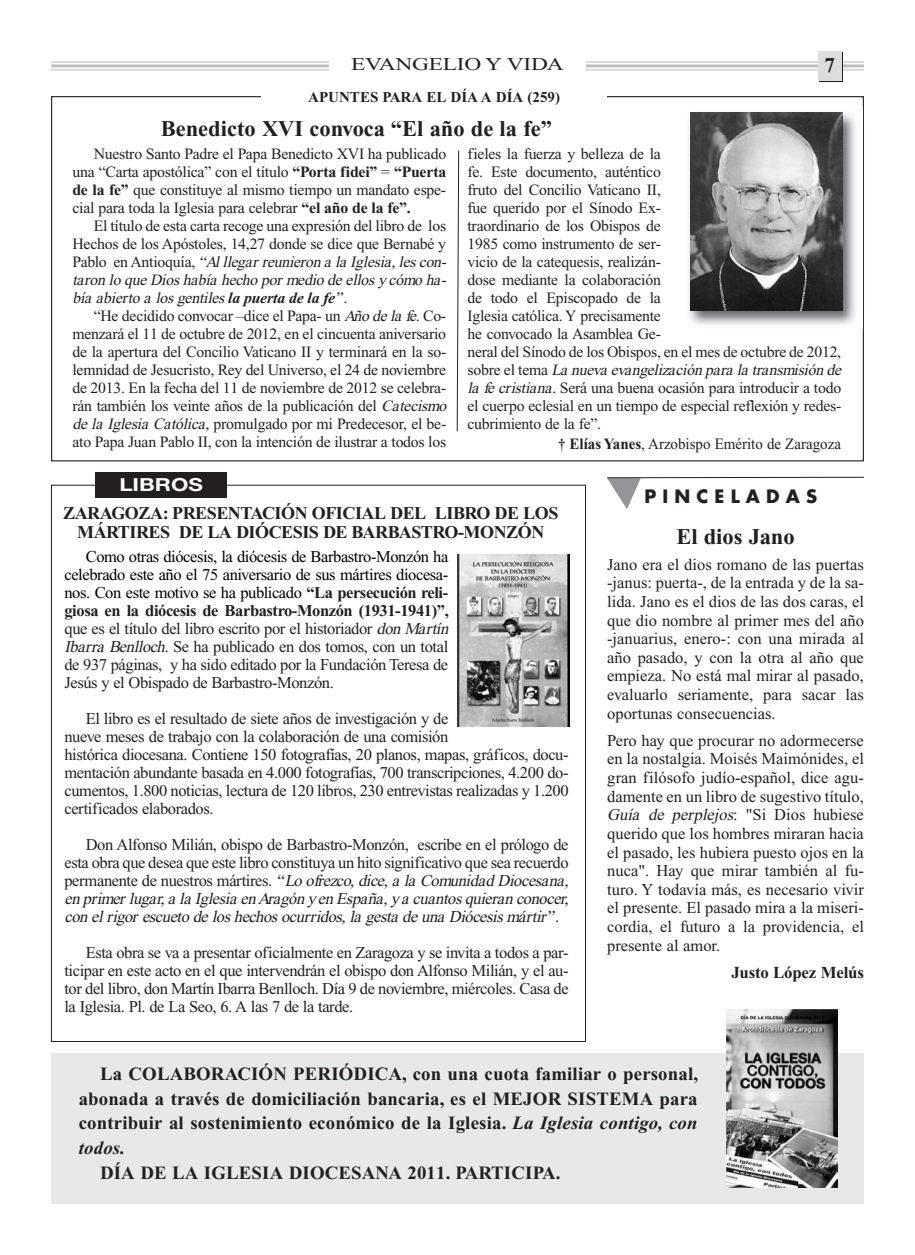
<style>
.page{position:relative;width:915px;height:1255px;background:#fff}
.page>*{position:absolute;margin:0;border:0;box-sizing:border-box;transform-origin:0 0}
.t1{font:700 22.5px "Times New Roman";color:#231f20}
.t2{font:700 21px "Times New Roman";color:#231f20}
.t3{font:700 18.75px "Times New Roman";letter-spacing:.01em;color:#231f20}
.t4{font:italic 700 18.75px "Times New Roman";letter-spacing:.01em;color:#231f20}
.t5{font:700 18px/19.5px "Times New Roman";letter-spacing:-.025em;color:#231f20;text-align:center}
.t6{font:18px "Times New Roman";letter-spacing:-.01em;color:#231f20;scale:1.3 1}
.t7{font:700 18px "Futura";letter-spacing:.345em;color:#231f20}
.t8{font:700 18px "Helvetica Neue";color:#fcfcfc;scale:1.24 1}
.t9{font:700 16.8px "Times New Roman";letter-spacing:-.01em;color:#231f20}
.t10{font:16.5px/18.6px "Times New Roman";letter-spacing:-.025em;color:#231f20;text-align:justify}
.t11{font:italic 16.5px/18px "Times New Roman";letter-spacing:-.025em;color:#231f20}
.t12{font:15.75px/18px "Times New Roman";letter-spacing:-.015em;color:#231f20}
.t13{font:italic 15.75px "Times New Roman";letter-spacing:-.015em;color:#231f20}
.t14{font:15.75px "Times New Roman";letter-spacing:-.015em;color:#231f20;scale:.95 1}
.t15{font:700 15px "Times New Roman";color:#231f20}
.s1{font-weight:700}
.s2{font-style:normal}
.s3{font-style:italic}
.s4{color:#000}
</style>
<div class="page">
<div style="left:51px;top:1053px;width:812px;height:150px;background:#e7e8e9"></div>
<hr style="left:51px;top:61px;width:812px;height:2px;background:#bdbec1">
<hr style="left:51px;top:64px;width:812px;height:3px;background:#bdbec1">
<hr style="left:51px;top:69px;width:812px;height:1px;background:#bdbec1">
<svg style="left:819px;top:52px;width:23px;height:30px"></svg>
<div style="left:329px;top:55px;width:256px;height:20px;background:#fff"></div>
<div style="left:817px;top:51px;width:24px;height:30px;background:#dcdddf"></div>
<img style="left:689px;top:112px;width:167px;height:213px">
<img style="left:690px;top:113px;width:152px;height:197px">
<svg style="left:607px;top:476px;width:257px;height:33px"></svg>
<svg style="left:456px;top:150px;width:3px;height:281px"></svg>
<div style="left:96px;top:472px;width:130px;height:25px;background:#231f20"></div>
<div style="left:457px;top:551px;width:111px;height:178px;background:linear-gradient(to right,#fff,#fff)"></div>
<img style="left:457px;top:554px;width:112px;height:172px">
<img style="left:726px;top:1009px;width:110px;height:178px">
<p class="t6" style="left:351px;top:58px;width:165px">EVANGELIO Y VIDA</p>
<p class="t2" style="left:824px;top:59px;width:12px">7</p>
<p class="t15" style="left:308px;top:92px;width:253px">APUNTES PARA EL DÍA A DÍA (259)</p>
<p class="t1" style="left:161px;top:121px;width:392px">Benedicto XVI convoca “El año de la fe”</p>
<p class="t12" style="left:94px;top:146px;width:354px">Nuestro Santo Padre el Papa Benedicto XVI ha publicado</p>
<p class="t12" style="left:72px;top:164px;width:375px">una “Carta apostólica” con el título <span class="s1">“Porta fidei”</span> = <span class="s1">“Puerta</span></p>
<p class="t12" style="left:72px;top:182px;width:375px"><span class="s1">de la fe”</span> que constituye al mismo tiempo un mandato espe-</p>
<p class="t12" style="left:72px;top:200px;width:340px">cial para toda la Iglesia para celebrar <span class="s1">“el año de la fe”.</span></p>
<p class="t12" style="left:94px;top:218px;width:354px">El título de esta carta recoge una expresión del libro de los</p>
<p class="t12" style="left:72px;top:236px;width:375px">Hechos de los Apóstoles, 14,27 donde se dice que Bernabé y</p>
<p class="t13" style="left:72px;top:256px;width:378px"><span class="s2">P a b l o e n A n t i o q u í a ,</span> “Alllegar reunieron a la Iglesia,lescon-</p>
<p class="t13" style="left:72px;top:274px;width:378px">taron lo que Dioshabía hecho p or medio de ellosy cómo ha-</p>
<p class="t13" style="left:72px;top:292px;width:279px">bía abierto a losgentiles<span class="s1">l a p u e r t a d e l a fe</span> ”.</p>
<p class="t12" style="left:94px;top:308px;width:354px">“He decidido convocar –dice el Papa- un <span class="s3">Año de la fe.</span>Co-</p>
<p class="t12" style="left:72px;top:326px;width:375px">menzará el 11 de octubre de 2012, en el cincuenta aniversario</p>
<p class="t12" style="left:72px;top:344px;width:375px">de la apertura del Concilio Vaticano II y terminará en la so-</p>
<p class="t12" style="left:72px;top:362px;width:375px">lemnidad de Jesucristo, Rey del Universo, el 24 de noviembre</p>
<p class="t12" style="left:72px;top:380px;width:375px">de 2013. En la fecha del 11 de noviembre de 2012 se celebra-</p>
<p class="t12" style="left:72px;top:398px;width:378px">rán también los veinte años de la publicación del <span class="s3">Catecismo</span></p>
<p class="t12" style="left:72px;top:416px;width:375px"><span class="s3">de la Iglesia Católica,</span>promulgado por mi Predecesor, el be-</p>
<p class="t12" style="left:72px;top:434px;width:375px">ato Papa Juan Pablo II, con la intención de ilustrar a todos los</p>
<p class="t12" style="left:467px;top:146px;width:378px">fieles la fuerza y belleza de la<br>fe. Este documento, auténtico<br>fruto del Concilio Vaticano II,<br>fue querido por el Sínodo Ex-<br>traordinario de los Obispos de<br>1985 como instrumento de ser-<br>vicio de la catequesis, realizán-<br>dose mediante la colaboración<br>de todo el Episcopado de la<br>Iglesia católica. Y precisamente<br>he convocado la Asamblea Ge-<br>neral del Sínodo de los Obispos, en el mes de octubre de 2012, s o b r e e l t e m a <span class="s3">La nueva evangelización p ara la transmisión de la fe cristiana.</span>Será una buena ocasión para introducir a todo el cuerpo eclesial en un tiempo de especial reflexión y redes&shy;cubrimiento de la fe”.</p>
<p class="t14" style="left:558px;top:438px;width:299px"><span class="s1">† Elías Yanes</span>, Arzobispo Emérito de Zaragoza</p>
<p class="t8" style="left:119px;top:478px;width:69px">LIBROS</p>
<p class="t5" style="left:63px;top:505px;width:496px">ZARAGOZA: PRESENTACIÓN OFICIAL DEL LIBRO DE LOS<br>MÁRTIRES DE LA DIÓCESIS DE BARBASTRO-MONZÓN</p>
<p class="t10" style="left:64px;top:549px;width:388px;line-height:18px;text-align:left;text-indent:21px"><span class="s4">Como otras diócesis, la diócesis de Barbastro-Monzón ha celebrado este año el 75 aniversario de sus mártires diocesa&shy;nos. Con este motivo se ha publicado</span> <span class="s1">“La persecución reli&shy;giosa en la diócesis de Barbastro-Monzón (1931-1941)”, </span>que es el título del libro escrito por el historiador <span class="s3">don Martín Ibarra Benlloch.</span>Se ha publicado en dos tomos, con un total de 937 páginas, y ha sido editado por la Fundación Teresa de Jesús y el Obispado de Barbastro-Monzón.</p>
<p class="t10" style="left:64px;top:711px;width:505px;line-height:18px;text-align:left;text-indent:21px">El libro es el resultado de siete años de investigación y de<br>nueve meses de trabajo con la colaboración de una comisión<br>histórica diocesana. Contiene 150 fotografías, 20 planos, mapas, gráficos, docu&shy;mentación abundante basada en 4.000 fotografías, 700 transcripciones, 4.200 do&shy;cumentos, 1.800 noticias, lectura de 120 libros, 230 entrevistas realizadas y 1.200 certificados elaborados.</p>
<p class="t11" style="left:64px;top:837px;width:508px;text-indent:21px"><span class="s2">Don Alfonso Milián, obispo de Barbastro-Monzón, escribe en el prólogo de esta obra que desea que este libro constituya un hito significativo que sea recuerdo permanente de nuestros mártires.</span> “Lo ofrezco,dice,a la Comunidad Diocesana, en primer lugar,a la Iglesia en Aragón y en Esp aña,y a cuantosquieran conocer, con elrigor escueto de loshechosocurridos,la gesta de una Diócesismártir”.</p>
<p class="t10" style="left:64px;top:945px;width:505px;line-height:18px;text-indent:21px">Esta obra se va a presentar oficialmente en Zaragoza y se invita a todos a par&shy;ticipar en este acto en el que intervendrán el obispo don Alfonso Milián, y el au&shy;tor del libro, don Martín Ibarra Benlloch. Día 9 de noviembre, miércoles. Casa de la Iglesia. Pl. de La Seo, 6. A las 7 de la tarde.</p>
<p class="t7" style="left:644px;top:488px;width:174px">PINCELADAS</p>
<p class="t1" style="left:676px;top:529px;width:120px">El dios Jano</p>
<p class="t10" style="left:607px;top:556px;width:258px">Jano era el dios romano de las puertas -janus: puerta-, de la entrada y de la sa&shy;lida. Jano es el dios de las dos caras, el que dio nombre al primer mes del año -januarius, enero-: con una mirada al año pasado, y con la otra al año que empieza. No está mal mirar al pasado, evaluarlo seriamente, para sacar las oportunas consecuencias.</p>
<p class="t10" style="left:607px;top:732px;width:258px">Pero hay que procurar no adormecerse en la nostalgia. Moisés Maimónides, el gran filósofo judío-español, dice agu&shy;damente en un libro de sugestivo título, <span class="s3">Guía de perplejos</span>: "Si Dios hubiese querido que los hombres miraran hacia el pasado, les hubiera puesto ojos en la nuca". Hay que mirar también al fu&shy;turo. Y todavía más, es necesario vivir el presente. El pasado mira a la miseri&shy;cordia, el futuro a la providencia, el presente al amor.</p>
<p class="t9" style="left:731px;top:966px;width:134px">Justo López Melús</p>
<p class="t3" style="left:100px;top:1067px;width:599px">La COLABORACIÓN PERIÓDICA, con una cuota familiar o personal,</p>
<p class="t3" style="left:79px;top:1092px;width:620px">abonada a través de domiciliación bancaria, es el MEJOR SISTEMA para</p>
<p class="t3" style="left:79px;top:1116px;width:620px">contribuir al sostenimiento económico de la Iglesia. <span class="s3">La Iglesia contigo, con</span></p>
<p class="t4" style="left:79px;top:1141px;width:48px">todos.</p>
<p class="t3" style="left:100px;top:1166px;width:461px">DÍA DE LA IGLESIA DIOCESANA 2011. PARTICIPA.</p>
</div>
